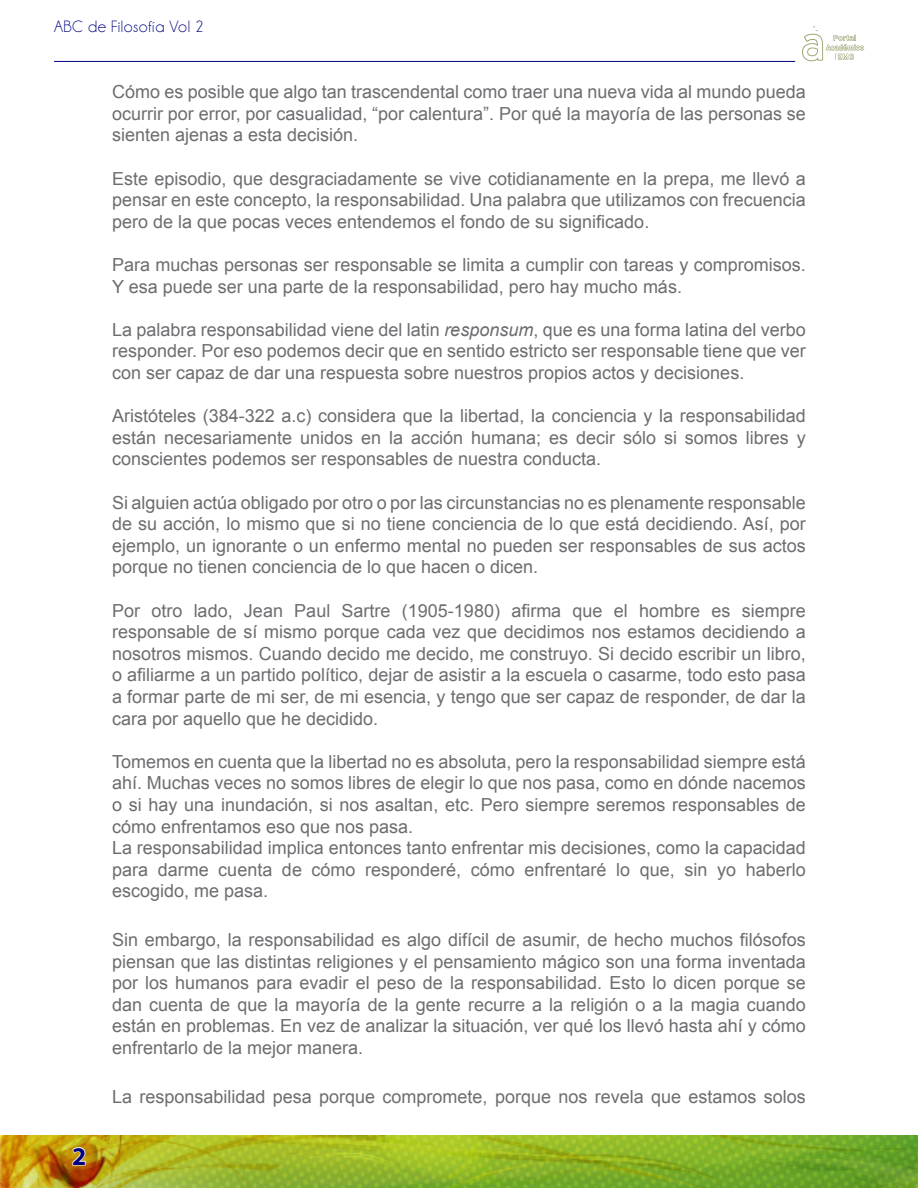
<style>
.page{position:relative;width:918px;height:1188px;background:#fff}
.page>*{position:absolute;margin:0;border:0;box-sizing:border-box;transform-origin:0 0}
.Número_Páginas_DIANA{font:700 25.5px "Myriad Pro";color:#000080}
.t1{font:18px/21.6px "Arial";color:#6c6d70;text-align:justify}
.Título_pequeño_izqui{font:16.5px "Champagne&Limousines";letter-spacing:.03em;color:#000080}
.s1{font-style:italic}
</style>
<div class="page">
<img style="left:1px;top:1135px;width:917px;height:53px">
<svg style="left:71px;top:1146px;width:15px;height:20px"></svg>
<svg style="left:802px;top:26px;width:62px;height:35px"></svg>
<hr style="left:54px;top:61px;width:741px;height:1px;background:#000080">
<p class="Título_pequeño_izqui" style="left:54px;top:17px;width:151px">ABC de Filosofía Vol 2</p>
<p class="Número_Páginas_DIANA" style="left:72px;top:1140px;width:16px">2</p>
<p class="t1" style="left:112px;top:81px;width:695px">Cómo es posible que algo tan trascendental como traer una nueva vida al mundo pueda ocurrir por error, por casualidad, “por calentura”. Por qué la mayoría de las personas se sienten ajenas a esta decisión.</p>
<p class="t1" style="left:112px;top:168px;width:695px">Este episodio, que desgraciadamente se vive cotidianamente en la prepa, me llevó a pensar en este concepto, la responsabilidad. Una palabra que utilizamos con frecuencia pero de la que pocas veces entendemos el fondo de su significado.</p>
<p class="t1" style="left:112px;top:254px;width:695px">Para muchas personas ser responsable se limita a cumplir con tareas y compromisos.<br>Y esa puede ser una parte de la responsabilidad, pero hay mucho más.</p>
<p class="t1" style="left:112px;top:319px;width:695px">La palabra responsabilidad viene del latin <span class="s1">responsum</span>, que es una forma latina del verbo responder. Por eso podemos decir que en sentido estricto ser responsable tiene que ver con ser capaz de dar una respuesta sobre nuestros propios actos y decisiones.</p>
<p class="t1" style="left:112px;top:405px;width:695px">Aristóteles (384-322 a.c) considera que la libertad, la conciencia y la responsabilidad están necesariamente unidos en la acción humana; es decir sólo si somos libres y conscientes podemos ser responsables de nuestra conducta.</p>
<p class="t1" style="left:112px;top:492px;width:695px">Si alguien actúa obligado por otro o por las circunstancias no es plenamente responsable de su acción, lo mismo que si no tiene conciencia de lo que está decidiendo. Así, por ejemplo, un ignorante o un enfermo mental no pueden ser responsables de sus actos porque no tienen conciencia de lo que hacen o dicen.</p>
<p class="t1" style="left:112px;top:600px;width:695px">Por otro lado, Jean Paul Sartre (1905-1980) afirma que el hombre es siempre responsable de sí mismo porque cada vez que decidimos nos estamos decidiendo a nosotros mismos. Cuando decido me decido, me construyo. Si decido escribir un libro, o afiliarme a un partido político, dejar de asistir a la escuela o casarme, todo esto pasa a formar parte de mi ser, de mi esencia, y tengo que ser capaz de responder, de dar la cara por aquello que he decidido.</p>
<p class="t1" style="left:112px;top:751px;width:695px">Tomemos en cuenta que la libertad no es absoluta, pero la responsabilidad siempre está ahí. Muchas veces no somos libres de elegir lo que nos pasa, como en dónde nacemos o si hay una inundación, si nos asaltan, etc. Pero siempre seremos responsables de cómo enfrentamos eso que nos pasa.</p>
<p class="t1" style="left:112px;top:837px;width:695px">La responsabilidad implica entonces tanto enfrentar mis decisiones, como la capacidad para darme cuenta de cómo responderé, cómo enfrentaré lo que, sin yo haberlo escogido, me pasa.</p>
<p class="t1" style="left:112px;top:929px;width:695px">Sin embargo, la responsabilidad es algo difícil de asumir, de hecho muchos filósofos piensan que las distintas religiones y el pensamiento mágico son una forma inventada por los humanos para evadir el peso de la responsabilidad. Esto lo dicen porque se dan cuenta de que la mayoría de la gente recurre a la religión o a la magia cuando están en problemas. En vez de analizar la situación, ver qué los llevó hasta ahí y cómo enfrentarlo de la mejor manera.</p>
<p class="t1" style="left:112px;top:1086px;width:695px">La responsabilidad pesa porque compromete, porque nos revela que estamos solos</p>
</div>
